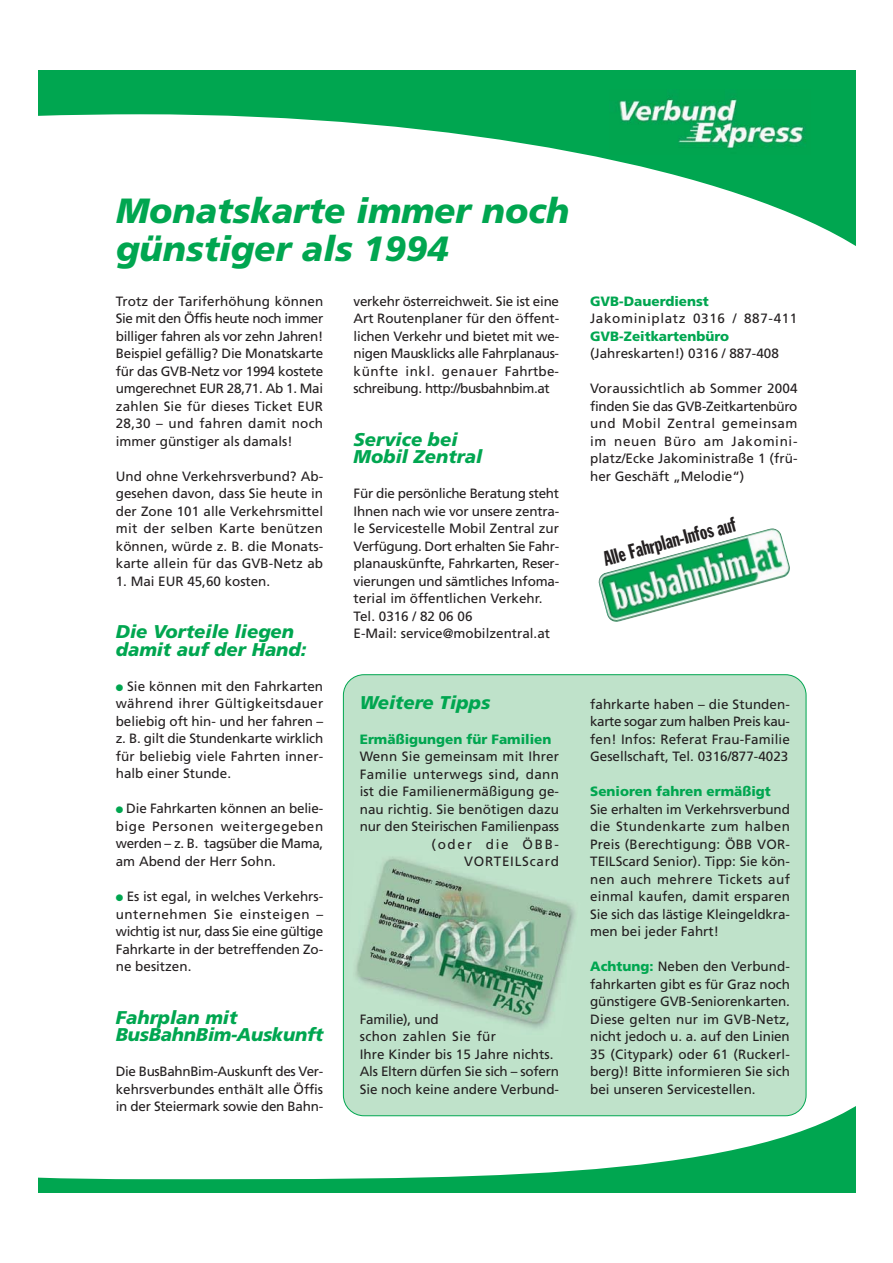
<style>
.page{position:relative;width:893px;height:1263px;background:#fff}
.page>*{position:absolute;margin:0;border:0;box-sizing:border-box;transform-origin:0 0}
.t1{font:italic 900 34.95px/37.7px "Frutiger";color:#00a650}
.t2{font:20.4px "Franklin Gothic Extra Cond";color:#231f20}
.t3{font:italic 900 18.45px/17.5px "Frutiger";color:#00a650}
.t4{font:13.5px/17.5px "Frutiger";color:#231f20;text-align:justify}
.t5{font:900 13.5px "Frutiger";color:#00a650}
.t6{font:13.5px "Frutiger";letter-spacing:.05em;color:#231f20}
.s1{color:#00a650}
.s2{font-weight:900;color:#00a650}
</style>
<div class="page">
<div style="left:343px;top:674px;width:463px;height:442px;background:#bfe2ca;border:1px solid #00a650;border-radius:21px"></div>
<svg style="left:38px;top:1103px;width:817px;height:90px"></svg>
<svg style="left:38px;top:70px;width:817px;height:176px"></svg>
<img style="left:609px;top:90px;width:201px;height:64px">
<img style="left:598px;top:528px;width:192px;height:94px">
<img style="left:355px;top:857px;width:221px;height:172px">
<h1 class="t1" style="left:116px;top:195px;width:455px">Monatskarte immer noch günstiger als 1994</h1>
<p class="t4" style="left:116px;top:293px;width:209px">Trotz der Tariferhöhung können Sie mit den Öffis heute noch immer billiger fahren als vor zehn Jahren!<br>Beispiel gefällig? Die Monatskarte für das GVB-Netz vor 1994 kostete umgerechnet EUR 28,71. Ab 1. Mai zahlen Sie für dieses Ticket EUR 28,30 – und fahren damit noch immer günstiger als damals!</p>
<p class="t4" style="left:116px;top:468px;width:209px">Und ohne Verkehrsverbund? Ab&shy;gesehen davon, dass Sie heute in der Zone 101 alle Verkehrsmittel mit der selben Karte benützen können, würde z. B. die Monats&shy;karte allein für das GVB-Netz ab</p>
<p class="t4" style="left:116px;top:573px;width:156px">1. Mai EUR 45,60 kosten.</p>
<h3 class="t3" style="left:116px;top:625px;width:192px">Die Vorteile liegen damit auf der Hand:</h3>
<p class="t4" style="left:116px;top:679px;width:209px"><span class="s1">●</span> Sie können mit den Fahrkarten während ihrer Gültigkeitsdauer beliebig oft hin- und her fahren – z. B. gilt die Stundenkarte wirklich für beliebig viele Fahrten inner&shy;halb einer Stunde.</p>
<p class="t4" style="left:116px;top:801px;width:209px"><span class="s1">●</span> Die Fahrkarten können an belie&shy;bige Personen weitergegeben werden – z. B. tagsüber die Mama, am Abend der Herr Sohn.</p>
<p class="t4" style="left:116px;top:889px;width:209px"><span class="s1">●</span> Es ist egal, in welches Verkehrs&shy;unternehmen Sie einsteigen – wichtig ist nur, dass Sie eine gültige Fahrkarte in der betreffenden Zo&shy;ne besitzen.</p>
<h3 class="t3" style="left:116px;top:1010px;width:209px">Fahrplan mit<br>BusBahnBim-Auskunft</h3>
<p class="t4" style="left:116px;top:1064px;width:209px">Die BusBahnBim-Auskunft des Ver&shy;kehrsverbundes enthält alle Öffis in der Steiermark sowie den Bahn-</p>
<p class="t4" style="left:353px;top:293px;width:207px">verkehr österreichweit. Sie ist eine Art Routenplaner für den öffent&shy;lichen Verkehr und bietet mit we&shy;nigen Mausklicks alle Fahrplanaus&shy;künfte inkl. genauer Fahrtbe&shy;schreibung. http://busbahnbim.at</p>
<h3 class="t3" style="left:353px;top:432px;width:130px">Service bei<br>Mobil Zentral</h3>
<p class="t4" style="left:353px;top:486px;width:207px;text-align:left">Für die persönliche Beratung steht<br>Ihnen nach wie vor unsere zentra&shy;le Servicestelle Mobil Zentral zur<br>Verfügung. Dort erhalten Sie Fahr&shy;planauskünfte, Fahrkarten, Reser&shy;vierungen und sämtliches Infoma&shy;terial im öffentlichen Verkehr.<br>Tel. 0316 / 82 06 06<br>E-Mail: service@mobilzentral.at</p>
<h3 class="t3" style="left:360px;top:695px;width:132px">Weitere Tipps</h3>
<p class="t5" style="left:360px;top:734px;width:193px">Ermäßigungen für Familien</p>
<p class="t4" style="left:360px;top:749px;width:201px;text-align:right">Wenn Sie gemeinsam mit Ihrer<br>Familie unterwegs sind, dann ist die Familienermäßigung ge&shy;nau richtig. Sie benötigen dazu nur den Steirischen Familienpass (oder die ÖBB-<br>VORTEILScard</p>
<p class="t4" style="left:360px;top:1012px;width:201px;text-align:left">Familie), und<br>schon zahlen Sie für<br>Ihre Kinder bis 15 Jahre nichts.<br>Als Eltern dürfen Sie sich – sofern<br>Sie noch keine andere Verbund-</p>
<p class="t5" style="left:590px;top:296px;width:120px">GVB-Dauerdienst</p>
<p class="t6" style="left:590px;top:313px;width:209px">Jakominiplatz 0316 / 887-411</p>
<p class="t5" style="left:590px;top:331px;width:140px">GVB-Zeitkartenbüro</p>
<p class="t4" style="left:590px;top:346px;width:190px">(Jahreskarten!) 0316 / 887-408</p>
<p class="t4" style="left:590px;top:381px;width:209px">Voraussichtlich ab Sommer 2004 finden Sie das GVB-Zeitkartenbüro und Mobil Zentral gemeinsam im neuen Büro am Jakomini&shy;platz/Ecke Jakoministraße 1 (frü&shy;her Geschäft „Melodie“)</p>
<h2 class="t2" style="left:602px;top:552px;width:137px;rotate:-15deg">Alle Fahrplan-Infos auf</h2>
<p class="t4" style="left:590px;top:696px;width:201px">fahrkarte haben – die Stunden&shy;karte sogar zum halben Preis kau&shy;fen! Infos: Referat Frau-Familie Gesellschaft, Tel. 0316/877-4023</p>
<p class="t5" style="left:590px;top:786px;width:182px">Senioren fahren ermäßigt</p>
<p class="t4" style="left:590px;top:801px;width:201px">Sie erhalten im Verkehrsverbund die Stundenkarte zum halben Preis (Berechtigung: ÖBB VOR-TEILScard Senior). Tipp: Sie kön&shy;nen auch mehrere Tickets auf einmal kaufen, damit ersparen Sie sich das lästige Kleingeldkra&shy;men bei jeder Fahrt!</p>
<p class="t4" style="left:590px;top:959px;width:201px"><span class="s2">Achtung:</span> Neben den Verbund&shy;fahrkarten gibt es für Graz noch günstigere GVB-Seniorenkarten.<br>Diese gelten nur im GVB-Netz, nicht jedoch u. a. auf den Linien 35 (Citypark) oder 61 (Ruckerl&shy;berg)! Bitte informieren Sie sich bei unseren Servicestellen.</p>
</div>
